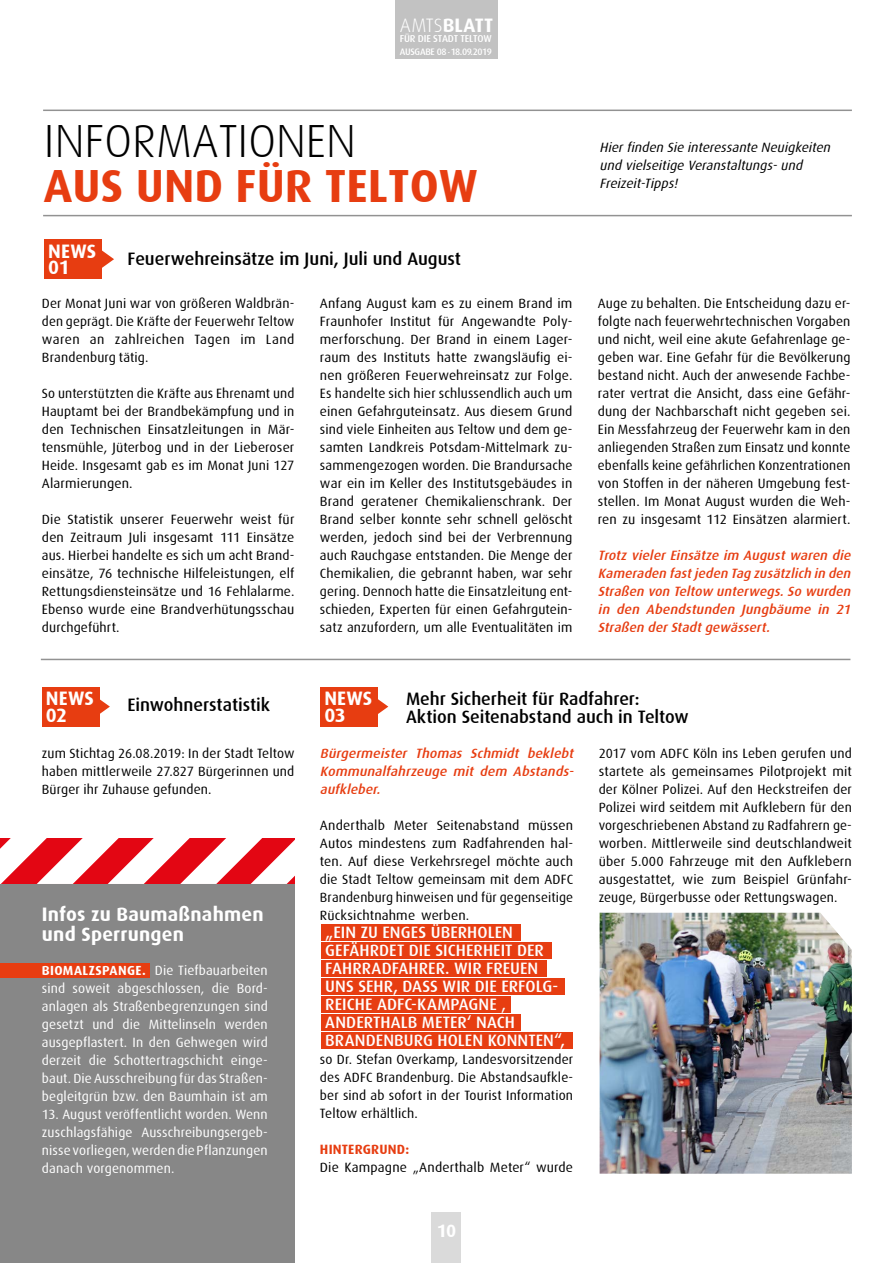
<style>
.page{position:relative;width:893px;height:1263px;background:#fff}
.page>*{position:absolute;margin:0;border:0;box-sizing:border-box;transform-origin:0 0}
.t1{font:700 46.5px "Dax";color:#e73d11}
.t2{font:300 46.5px "Dax";color:#000}
.t3{font:700 19.5px/16.5px "Dax";letter-spacing:.01em;color:#fff}
.t4{font:500 18px/18px "Dax";color:#000}
.t5{font:700 18px "Dax";color:#fff}
.t6{font:500 16.5px/18px "Dax";letter-spacing:.005em;color:#fff}
.t7{font:13.5px/18px "Dax";letter-spacing:.01em;color:#000;text-align:justify}
.t8{font:13.5px/18px "Dax";letter-spacing:.01em;color:#fff;text-align:justify}
.t9{font:italic 500 13.5px/18px "Dax";color:#e73d11;text-align:justify}
.t10{font:italic 13.5px/18px "Dax";color:#000}
.t11{font:700 13.5px "Dax";letter-spacing:.015em;color:#e73d11}
.t12{font:500 10.05px "Dax";letter-spacing:-.02em;color:#fff}
.t13{font:500 9.45px "Dax";letter-spacing:-.03em;color:#fff}
.s1{font-weight:300}
.s2{font-weight:700}
.s3{font-weight:700;font-size:13.2px}
</style>
<div class="page">
<hr style="left:43px;top:110px;width:809px;height:1px;background:#929292">
<hr style="left:43px;top:215px;width:809px;height:1px;background:#929292">
<hr style="left:41px;top:659px;width:809px;height:1px;background:#929292">
<div style="left:0;top:838px;width:295px;height:425px;background:#878787"></div>
<div style="left:0;top:963px;width:150px;height:15px;background:#e73d11"></div>
<svg style="left:0;top:838px;width:295px;height:46px;background:#f1868c"></svg>
<div style="left:321px;top:924px;width:199px;height:16px;background:#e73d11"></div>
<div style="left:321px;top:942px;width:231px;height:16px;background:#e73d11"></div>
<div style="left:321px;top:960px;width:226px;height:16px;background:#e73d11"></div>
<div style="left:321px;top:978px;width:243px;height:17px;background:#e73d11"></div>
<div style="left:321px;top:996px;width:189px;height:17px;background:#e73d11"></div>
<div style="left:321px;top:1014px;width:199px;height:17px;background:#e73d11"></div>
<div style="left:321px;top:1032px;width:252px;height:17px;background:#e73d11"></div>
<img style="left:600px;top:913px;width:252px;height:261px">
<div style="left:432px;top:1212px;width:29px;height:51px;background:#dadada"></div>
<div style="left:395px;top:0;width:102px;height:59px;background:#c2c2c2"></div>
<div style="left:44px;top:239px;width:57px;height:40px;background:#e73d11"></div>
<svg style="left:101px;top:249px;width:13px;height:20px"></svg>
<svg style="left:99px;top:697px;width:11px;height:20px"></svg>
<div style="left:42px;top:687px;width:57px;height:40px;background:#e73d11"></div>
<svg style="left:378px;top:699px;width:10px;height:15px"></svg>
<div style="left:320px;top:687px;width:58px;height:40px;background:#e73d11"></div>
<h2 class="t3" style="left:400px;top:17px;width:95px"><span class="s1">AMTS</span>BLATT</h2>
<p class="t12" style="left:400px;top:33px;width:93px">FÜR DIE STADT TELTOW</p>
<p class="t13" style="left:400px;top:46px;width:94px">AUSGABE 08 <span class="s2">˙</span>18.09.2019</p>
<h1 class="t2" style="left:44px;top:116px;width:314px">INFORMATIONEN</h1>
<h1 class="t1" style="left:44px;top:160px;width:435px">AUS UND FÜR TELTOW</h1>
<h2 class="t3" style="left:48px;top:243px;width:49px">NEWS<br>01</h2>
<h3 class="t4" style="left:128px;top:250px;width:335px">Feuerwehreinsätze im Juni, Juli und August</h3>
<p class="t10" style="left:600px;top:139px;width:235px">Hierfinden Sie interessante Neuigkeiten und vielseitige Veranstaltungs-und<br>Freizeit-Tipps!</p>
<p class="t7" style="left:42px;top:294px;width:254px">Der Monat Juni war von größeren Waldbrän&shy;den geprägt. Die Kräfte der Feuerwehr Teltow waren an zahlreichen Tagen im Land Brandenburg tätig.</p>
<p class="t7" style="left:42px;top:384px;width:254px">So unterstützten die Kräfte aus Ehrenamt und Hauptamt bei der Brandbekämpfung und in den Technischen Einsatzleitungen in Mär&shy;tensmühle, Jüterbog und in der Lieberoser Heide. Insgesamt gab es im Monat Juni 127<br>Alarmierungen.</p>
<p class="t7" style="left:42px;top:510px;width:254px">Die Statistik unserer Feuerwehr weist für den Zeitraum Juli insgesamt 111 Einsätze aus. Hierbei handelte es sich um acht Brand&shy;einsätze, 76 technische Hilfeleistungen, elf Rettungsdiensteinsätze und 16 Fehlalarme.<br>Ebenso wurde eine Brandverhütungsschau durchgeführt.</p>
<p class="t7" style="left:320px;top:294px;width:254px">Anfang August kam es zu einem Brand im Fraunhofer Institut für Angewandte Poly&shy;merforschung. Der Brand in einem Lager&shy;raum des Instituts hatte zwangsläufig ei&shy;nen größeren Feuerwehreinsatz zur Folge.<br>Es handelte sich hier schlussendlich auch um einen Gefahrguteinsatz. Aus diesem Grund sind viele Einheiten aus Teltow und dem ge&shy;samten Landkreis Potsdam-Mittelmark zu&shy;sammengezogen worden. Die Brandursache war ein im Keller des Institutsgebäudes in Brand geratener Chemikalienschrank. Der Brand selber konnte sehr schnell gelöscht werden, jedoch sind bei der Verbrennung auch Rauchgase entstanden. Die Menge der Chemikalien, die gebrannt haben, war sehr gering. Dennoch hatte die Einsatzleitung ent&shy;schieden, Experten für einen Gefahrgutein&shy;satz anzufordern, um alle Eventualitäten im</p>
<p class="t7" style="left:598px;top:294px;width:254px">Auge zu behalten. Die Entscheidung dazu er&shy;folgte nach feuerwehrtechnischen Vorgaben und nicht, weil eine akute Gefahrenlage ge&shy;geben war. Eine Gefahr für die Bevölkerung bestand nicht. Auch der anwesende Fachbe&shy;rater vertrat die Ansicht, dass eine Gefähr&shy;dung der Nachbarschaft nicht gegeben sei.<br>Ein Messfahrzeug der Feuerwehr kam in den anliegenden Straßen zum Einsatz und konnte ebenfalls keine gefährlichen Konzentrationen von Stoffen in der näheren Umgebung fest&shy;stellen. Im Monat August wurden die Weh&shy;ren zu insgesamt 112 Einsätzen alarmiert.</p>
<p class="t9" style="left:598px;top:546px;width:257px">Trotz vieler Einsätze im August waren die Kameraden fastjeden Tag zusätzlich in den Straßen von Teltow unterwegs.So wurden in den Abendstunden Jungbäume in 21<br>Straßen derStadtgewässert.</p>
<h3 class="t4" style="left:128px;top:696px;width:144px">Einwohnerstatistik</h3>
<h3 class="t4" style="left:406px;top:690px;width:284px">Mehr Sicherheit für Radfahrer:<br>Aktion Seitenabstand auch in Teltow</h3>
<h2 class="t3" style="left:46px;top:690px;width:49px">NEWS<br>02</h2>
<h2 class="t3" style="left:324px;top:690px;width:49px">NEWS<br>03</h2>
<p class="t7" style="left:42px;top:744px;width:254px">zum Stichtag 26.08.2019: In der Stadt Teltow haben mittlerweile 27.827 Bürgerinnen und Bürger ihr Zuhause gefunden.</p>
<h2 class="t3" style="left:42px;top:905px;width:223px;line-height:19.5px">Infos zu Baumaßnahmen und Sperrungen</h2>
<p class="t8" style="left:42px;top:962px;width:227px"><span class="s3">BIOMALZSPANGE.</span> Die Tiefbauarbeiten sind soweit abgeschlossen, die Bord&shy;anlagen als Straßenbegrenzungen sind gesetzt und die Mittelinseln werden ausgepflastert. In den Gehwegen wird derzeit die Schottertragschicht einge&shy;baut. Die Ausschreibung für das Straßen&shy;begleitgrün bzw. den Baumhain ist am</p>
<p class="t8" style="left:42px;top:1106px;width:227px">13. August veröffentlicht worden. Wenn zuschlagsfähige Ausschreibungsergeb&shy;nisse vorliegen, werden die Pflanzungen danach vorgenommen.</p>
<p class="t9" style="left:320px;top:744px;width:258px">Bürgermeister Thomas Schmidt beklebt Kommunalfahrzeuge mit dem Abstands&shy;aufkleber.</p>
<p class="t7" style="left:320px;top:816px;width:255px">Anderthalb Meter Seitenabstand müssen Autos mindestens zum Radfahrenden hal&shy;ten. Auf diese Verkehrsregel möchte auch die Stadt Teltow gemeinsam mit dem ADFC Brandenburg hinweisen und für gegenseitige Rücksichtnahme werben.</p>
<p class="t6" style="left:325px;top:923px;width:241px">„EIN ZU ENGES ÜBERHOLEN<br>GEFÄHRDET DIE SICHERHEIT DER<br>FAHRRADFAHRER. WIR FREUEN<br>UNS SEHR, DASS WIR DIE ERFOLG-<br>REICHE ADFC-KAMPAGNE ‚<br>ANDERTHALB METER‘ NACH<br>BRANDENBURG HOLEN KONNTEN“,</p>
<p class="t7" style="left:320px;top:1050px;width:255px">so Dr. Stefan Overkamp, Landesvorsitzender des ADFC Brandenburg. Die Abstandsaufkle&shy;ber sind ab sofort in der Tourist Information Teltow erhältlich.</p>
<p class="t11" style="left:320px;top:1141px;width:91px">HINTERGRUND:</p>
<p class="t7" style="left:320px;top:1158px;width:255px">Die Kampagne „Anderthalb Meter“ wurde</p>
<h3 class="t5" style="left:437px;top:1220px;width:21px">10</h3>
<p class="t7" style="left:599px;top:744px;width:255px">2017 vom ADFC Köln ins Leben gerufen und startete als gemeinsames Pilotprojekt mit der Kölner Polizei. Auf den Heckstreifen der Polizei wird seitdem mit Aufklebern für den vorgeschriebenen Abstand zu Radfahrern ge&shy;worben. Mittlerweile sind deutschlandweit über 5.000 Fahrzeuge mit den Aufklebern ausgestattet, wie zum Beispiel Grünfahr&shy;zeuge, Bürgerbusse oder Rettungswagen.</p>
</div>
